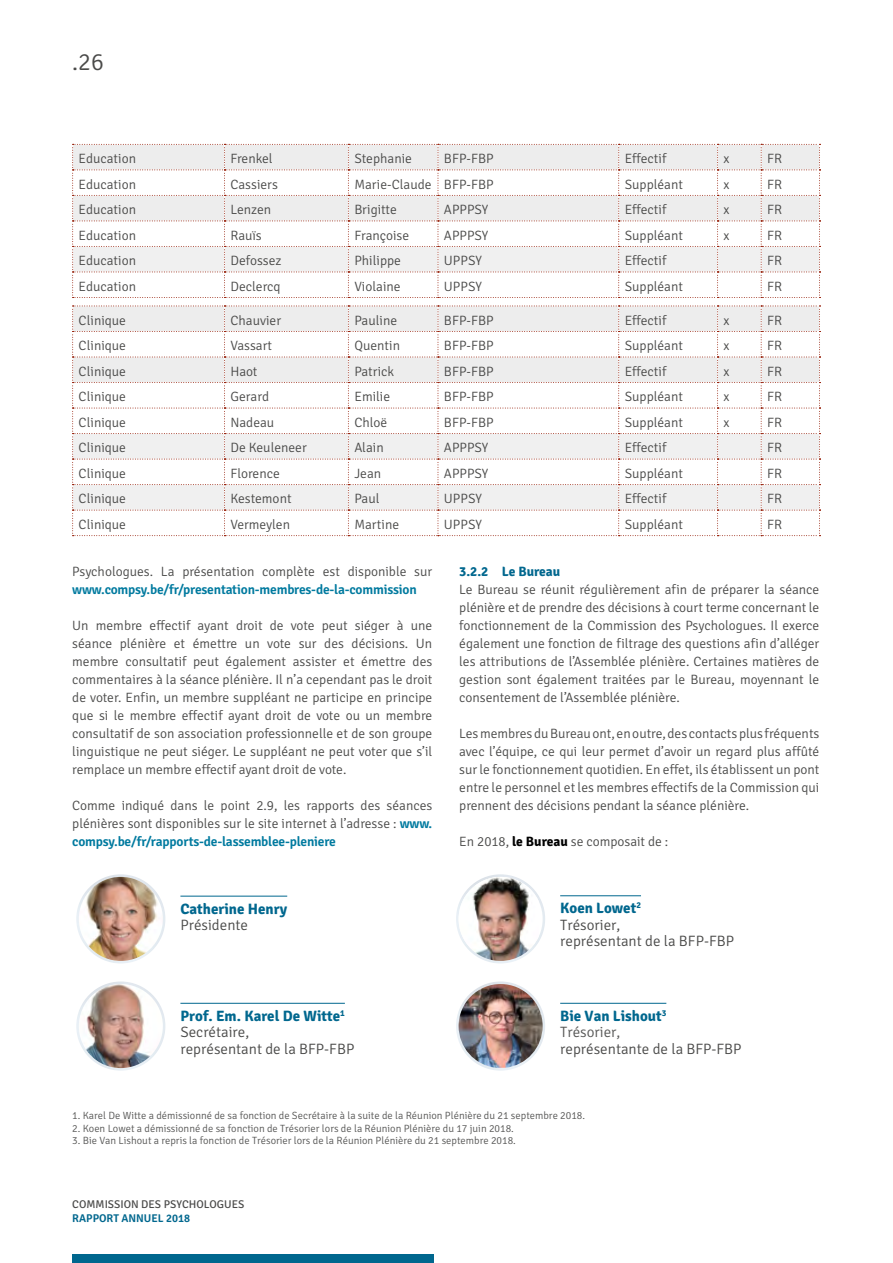
<style>
.page{position:relative;width:893px;height:1263px;background:#fff}
.page>*{position:absolute;margin:0;border:0;box-sizing:border-box;transform-origin:0 0}
.t1{font:300 24px "Signika";color:#4a4a49}
.t2{font:300 15px/16.5px "Signika";color:#4a4a49}
.t3{font:700 15px/16.5px "Signika";color:#00678e}
.t4{font:300 13.5px/18px "Signika";color:#4a4a49;text-align:justify}
.t5{font:600 13.5px "Signika";letter-spacing:-.015em;color:#007a9f}
.t6{font:700 13.5px "Signika";color:#00678e}
.t7{font:11.25px "Signika";color:#4a4a49}
.t8{font:600 11.25px "Signika";color:#00678e}
.t9{font:300 10.5px "Signika";color:#575756}
.s1{font-weight:600;color:#007a9f}
.s2{font-weight:700;color:#000}
.s3{font-weight:700;color:#00678e}
.s4{font-weight:300;color:#575756}
</style>
<div class="page">
<div style="left:72px;top:1254px;width:362px;height:9px;background:#00678e"></div>
<svg style="left:72px;top:144px;width:748px;height:154px"></svg>
<svg style="left:72px;top:306px;width:748px;height:230px"></svg>
<img style="left:456px;top:981px;width:89px;height:89px;border-radius:45px">
<img style="left:459px;top:984px;width:84px;height:84px">
<hr style="left:560px;top:1003px;width:106px;height:1px;background:#00678e">
<hr style="left:180px;top:896px;width:107px;height:1px;background:#00678e">
<img style="left:76px;top:874px;width:89px;height:89px;border-radius:45px">
<img style="left:79px;top:877px;width:84px;height:84px;border-radius:42px">
<img style="left:76px;top:981px;width:89px;height:89px;border-radius:45px">
<img style="left:79px;top:984px;width:84px;height:84px;border-radius:42px">
<hr style="left:180px;top:1003px;width:165px;height:1px;background:#00678e">
<img style="left:456px;top:874px;width:89px;height:89px;border-radius:45px">
<img style="left:459px;top:877px;width:80px;height:84px">
<hr style="left:560px;top:895px;width:81px;height:1px;background:#00678e">
<h1 class="t1" style="left:72px;top:49px;width:33px">.26</h1>
<p class="t4" style="left:79px;top:150px;width:59px">Education</p>
<p class="t4" style="left:231px;top:150px;width:44px">Frenkel</p>
<p class="t4" style="left:354px;top:150px;width:59px">Stephanie</p>
<p class="t4" style="left:444px;top:150px;width:51px">BFP-FBP</p>
<p class="t4" style="left:625px;top:150px;width:43px">Effectif</p>
<p class="t4" style="left:724px;top:150px;width:8px">x</p>
<p class="t4" style="left:767px;top:150px;width:16px">FR</p>
<p class="t4" style="left:79px;top:175px;width:59px">Education</p>
<p class="t4" style="left:231px;top:175px;width:49px">Cassiers</p>
<p class="t4" style="left:354px;top:175px;width:141px">Marie-Claude BFP-FBP</p>
<p class="t4" style="left:625px;top:175px;width:60px">Suppléant</p>
<p class="t4" style="left:724px;top:175px;width:8px">x</p>
<p class="t4" style="left:767px;top:175px;width:16px">FR</p>
<p class="t4" style="left:79px;top:201px;width:59px">Education</p>
<p class="t4" style="left:231px;top:201px;width:42px">Lenzen</p>
<p class="t4" style="left:354px;top:201px;width:44px">Brigitte</p>
<p class="t4" style="left:444px;top:201px;width:46px">APPPSY</p>
<p class="t4" style="left:625px;top:201px;width:43px">Effectif</p>
<p class="t4" style="left:724px;top:201px;width:8px">x</p>
<p class="t4" style="left:767px;top:201px;width:16px">FR</p>
<p class="t4" style="left:79px;top:226px;width:59px">Education</p>
<p class="t4" style="left:231px;top:226px;width:33px">Rauïs</p>
<p class="t4" style="left:354px;top:226px;width:56px">Françoise</p>
<p class="t4" style="left:444px;top:226px;width:46px">APPPSY</p>
<p class="t4" style="left:625px;top:226px;width:60px">Suppléant</p>
<p class="t4" style="left:724px;top:226px;width:8px">x</p>
<p class="t4" style="left:767px;top:226px;width:16px">FR</p>
<p class="t4" style="left:79px;top:252px;width:59px">Education</p>
<p class="t4" style="left:231px;top:252px;width:53px">Defossez</p>
<p class="t4" style="left:354px;top:252px;width:48px">Philippe</p>
<p class="t4" style="left:444px;top:252px;width:39px">UPPSY</p>
<p class="t4" style="left:625px;top:252px;width:43px">Effectif</p>
<p class="t4" style="left:767px;top:252px;width:16px">FR</p>
<p class="t4" style="left:79px;top:277px;width:59px">Education</p>
<p class="t4" style="left:231px;top:277px;width:52px">Declercq</p>
<p class="t4" style="left:354px;top:277px;width:48px">Violaine</p>
<p class="t4" style="left:444px;top:277px;width:39px">UPPSY</p>
<p class="t4" style="left:625px;top:277px;width:60px">Suppléant</p>
<p class="t4" style="left:767px;top:277px;width:16px">FR</p>
<p class="t4" style="left:79px;top:311px;width:49px">Clinique</p>
<p class="t4" style="left:231px;top:311px;width:52px">Chauvier</p>
<p class="t4" style="left:354px;top:311px;width:44px">Pauline</p>
<p class="t4" style="left:444px;top:311px;width:51px">BFP-FBP</p>
<p class="t4" style="left:625px;top:311px;width:43px">Effectif</p>
<p class="t4" style="left:724px;top:311px;width:8px">x</p>
<p class="t4" style="left:767px;top:311px;width:16px">FR</p>
<p class="t4" style="left:79px;top:337px;width:49px">Clinique</p>
<p class="t4" style="left:231px;top:337px;width:43px">Vassart</p>
<p class="t4" style="left:354px;top:337px;width:47px">Quentin</p>
<p class="t4" style="left:444px;top:337px;width:51px">BFP-FBP</p>
<p class="t4" style="left:625px;top:337px;width:60px">Suppléant</p>
<p class="t4" style="left:724px;top:337px;width:8px">x</p>
<p class="t4" style="left:767px;top:337px;width:16px">FR</p>
<p class="t4" style="left:79px;top:362px;width:49px">Clinique</p>
<p class="t4" style="left:231px;top:362px;width:28px">Haot</p>
<p class="t4" style="left:354px;top:362px;width:41px">Patrick</p>
<p class="t4" style="left:444px;top:362px;width:51px">BFP-FBP</p>
<p class="t4" style="left:625px;top:362px;width:43px">Effectif</p>
<p class="t4" style="left:724px;top:362px;width:8px">x</p>
<p class="t4" style="left:767px;top:362px;width:16px">FR</p>
<p class="t4" style="left:79px;top:388px;width:49px">Clinique</p>
<p class="t4" style="left:231px;top:388px;width:40px">Gerard</p>
<p class="t4" style="left:354px;top:388px;width:37px">Emilie</p>
<p class="t4" style="left:444px;top:388px;width:51px">BFP-FBP</p>
<p class="t4" style="left:625px;top:388px;width:60px">Suppléant</p>
<p class="t4" style="left:724px;top:388px;width:8px">x</p>
<p class="t4" style="left:767px;top:388px;width:16px">FR</p>
<p class="t4" style="left:79px;top:413px;width:49px">Clinique</p>
<p class="t4" style="left:231px;top:413px;width:45px">Nadeau</p>
<p class="t4" style="left:354px;top:413px;width:34px">Chloë</p>
<p class="t4" style="left:444px;top:413px;width:51px">BFP-FBP</p>
<p class="t4" style="left:625px;top:413px;width:60px">Suppléant</p>
<p class="t4" style="left:724px;top:413px;width:8px">x</p>
<p class="t4" style="left:767px;top:413px;width:16px">FR</p>
<p class="t4" style="left:79px;top:439px;width:49px">Clinique</p>
<p class="t4" style="left:231px;top:439px;width:78px">De Keuleneer</p>
<p class="t4" style="left:354px;top:439px;width:31px">Alain</p>
<p class="t4" style="left:444px;top:439px;width:46px">APPPSY</p>
<p class="t4" style="left:625px;top:439px;width:43px">Effectif</p>
<p class="t4" style="left:767px;top:439px;width:16px">FR</p>
<p class="t4" style="left:79px;top:464px;width:49px">Clinique</p>
<p class="t4" style="left:231px;top:464px;width:51px">Florence</p>
<p class="t4" style="left:354px;top:464px;width:28px">Jean</p>
<p class="t4" style="left:444px;top:464px;width:46px">APPPSY</p>
<p class="t4" style="left:625px;top:464px;width:60px">Suppléant</p>
<p class="t4" style="left:767px;top:464px;width:16px">FR</p>
<p class="t4" style="left:79px;top:490px;width:49px">Clinique</p>
<p class="t4" style="left:231px;top:490px;width:63px">Kestemont</p>
<p class="t4" style="left:354px;top:490px;width:27px">Paul</p>
<p class="t4" style="left:444px;top:490px;width:39px">UPPSY</p>
<p class="t4" style="left:625px;top:490px;width:43px">Effectif</p>
<p class="t4" style="left:767px;top:490px;width:16px">FR</p>
<p class="t4" style="left:79px;top:515px;width:49px">Clinique</p>
<p class="t4" style="left:231px;top:515px;width:61px">Vermeylen</p>
<p class="t4" style="left:354px;top:515px;width:46px">Martine</p>
<p class="t4" style="left:444px;top:515px;width:39px">UPPSY</p>
<p class="t4" style="left:625px;top:515px;width:60px">Suppléant</p>
<p class="t4" style="left:767px;top:515px;width:16px">FR</p>
<p class="t4" style="left:72px;top:563px;width:361px">Psychologues. La présentation complète est disponible sur</p>
<p class="t5" style="left:72px;top:582px;width:346px">www.compsy.be/fr/presentation-membres-de-la-commission</p>
<p class="t4" style="left:72px;top:617px;width:362px">Un membre effectif ayant droit de vote peut siéger à une séance plénière et émettre un vote sur des décisions. Un membre consultatif peut également assister et émettre des commentaires à la séance plénière. Il n’a cependant pas le droit de voter. Enfin, un membre suppléant ne participe en principe que si le membre effectif ayant droit de vote ou un membre consultatif de son association professionnelle et de son groupe linguistique ne peut siéger. Le suppléant ne peut voter que s’il remplace un membre effectif ayant droit de vote.</p>
<p class="t4" style="left:72px;top:797px;width:362px">Comme indiqué dans le point 2.9, les rapports des séances plénières sont disponibles sur le site internet à l’adresse : <span class="s1">www. compsy.be/fr/rapports-de-lassemblee-pleniere</span></p>
<p class="t6" style="left:459px;top:563px;width:103px">3.2.2 Le Bureau</p>
<p class="t4" style="left:459px;top:581px;width:362px">Le Bureau se réunit régulièrement afin de préparer la séance plénière et de prendre des décisions à court terme concernant le fonctionnement de la Commission des Psychologues. Il exerce également une fonction de filtrage des questions afin d’alléger les attributions de l’Assemblée plénière. Certaines matières de gestion sont également traitées par le Bureau, moyennant le consentement de l’Assemblée plénière.</p>
<p class="t4" style="left:459px;top:725px;width:362px">Les membres du Bureau ont, en outre, des contacts plus fréquents avec l’équipe, ce qui leur permet d’avoir un regard plus affûté sur le fonctionnement quotidien. En effet, ils établissent un pont entre le personnel et les membres effectifs de la Commission qui prennent des décisions pendant la séance plénière.</p>
<p class="t4" style="left:459px;top:833px;width:211px">En 2018, <span class="s2">le Bureau</span> se composait de :</p>
<p class="t3" style="left:180px;top:900px;width:108px">Catherine Henry</p>
<p class="t2" style="left:180px;top:917px;width:69px">Présidente</p>
<p class="t2" style="left:180px;top:1008px;width:175px"><span class="s3">Prof. Em. Karel De Witte</span><sup>1<br></sup>Secrétaire,<br>représentant de la BFP-FBP</p>
<p class="t2" style="left:560px;top:900px;width:175px"><span class="s3">Koen Lowet</span><sup>2<br></sup>Trésorier,<br>représentant de la BFP-FBP</p>
<p class="t3" style="left:560px;top:1007px;width:108px">Bie Van Lishout<sup>3<br></sup><span class="s4">Trésorier,</span></p>
<p class="t2" style="left:560px;top:1041px;width:183px">représentante de la BFP-FBP</p>
<p class="t9" style="left:72px;top:1110px;width:514px">1. Karel De Witte a démissionné de sa fonction de Secrétaire à la suite de la Réunion Plénière du 21 septembre 2018.</p>
<p class="t9" style="left:72px;top:1122px;width:443px">2. Koen Lowet a démissionné de sa fonction de Trésorier lors de la Réunion Plénière du 17 juin 2018.</p>
<p class="t9" style="left:72px;top:1135px;width:445px">3. Bie Van Lishout a repris la fonction de Trésorier lors de la Réunion Plénière du 21 septembre 2018.</p>
<p class="t7" style="left:72px;top:1198px;width:174px">COMMISSION DES PSYCHOLOGUES</p>
<p class="t8" style="left:72px;top:1211px;width:119px">RAPPORT ANNUEL 2018</p>
</div>
